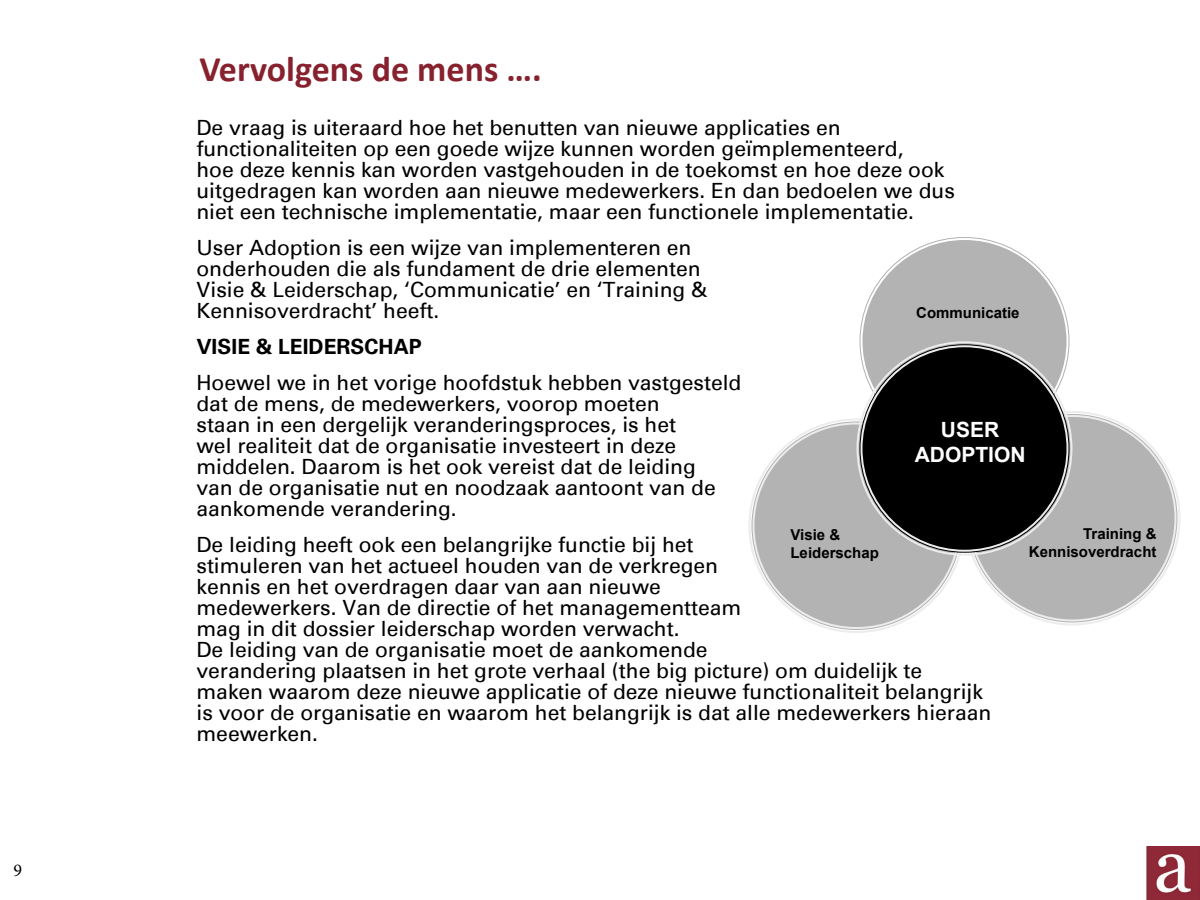
<style>
.page{position:relative;width:1200px;height:900px;background:#fff}
.page>*{position:absolute;margin:0;border:0;box-sizing:border-box;transform-origin:0 0}
.t1{font:700 36px "Calibri";color:#87212e}
.t2{font:21px/21px "Univers";color:#000}
.t3{font:700 21px "Univers";color:#000}
.t4{font:700 21px/25.2px "Arial";color:#fff;text-align:center}
.t5{font:18px "Minion Pro";color:#000}
.t6{font:700 15px/18px "Arial";color:#000}
</style>
<div class="page">
<img style="left:1146px;top:846px;width:54px;height:54px">
<div style="left:968px;top:414px;width:210px;height:208px;background:#b3b3b3;border-radius:50%"></div>
<div style="left:752px;top:422px;width:210px;height:208px;background:#b3b3b3;border-radius:50%"></div>
<div style="left:860px;top:237px;width:210px;height:209px;background:#b3b3b3;border-radius:50%"></div>
<div style="left:860px;top:344px;width:210px;height:209px;background:#000;border-radius:50%"></div>
<p class="t5" style="left:14px;top:858px;width:10px">9</p>
<h1 class="t1" style="left:200px;top:46px;width:344px">Vervolgens de mens ….</h1>
<p class="t2" style="left:196px;top:118px;width:760px">De vraag is uiteraard hoe het benutten van nieuwe applicaties en functionaliteiten op een goede wijze kunnen worden geïmplementeerd,<br>hoe deze kennis kan worden vastgehouden in de toekomst en hoe deze ook uitgedragen kan worden aan nieuwe medewerkers. En dan bedoelen we dus niet een technische implementatie, maar een functionele implementatie.</p>
<p class="t2" style="left:196px;top:238px;width:513px">User Adoption is een wijze van implementeren en onderhouden die als fundament de drie elementen Visie &amp; Leiderschap, ‘Communicatie’ en ‘Training &amp; Kennisoverdracht’ heeft.</p>
<p class="t3" style="left:196px;top:334px;width:227px">VISIE &amp; LEIDERSCHAP</p>
<p class="t2" style="left:196px;top:373px;width:546px">Hoewel we in het vorige hoofdstuk hebben vastgesteld dat de mens, de medewerkers, voorop moeten<br>staan in een dergelijk veranderingsproces, is het<br>wel realiteit dat de organisatie investeert in deze middelen. Daarom is het ook vereist dat de leiding<br>van de organisatie nut en noodzaak aantoont van de aankomende verandering.</p>
<p class="t2" style="left:196px;top:535px;width:796px">De leiding heeft ook een belangrijke functie bij het<br>stimuleren van het actueel houden van de verkregen<br>kennis en het overdragen daar van aan nieuwe<br>medewerkers. Van de directie of het managementteam<br>mag in dit dossier leiderschap worden verwacht.<br>De leiding van de organisatie moet de aankomende<br>verandering plaatsen in het grote verhaal (the big picture) om duidelijk te maken waarom deze nieuwe applicatie of deze nieuwe functionaliteit belangrijk is voor de organisatie en waarom het belangrijk is dat alle medewerkers hieraan meewerken.</p>
<p class="t6" style="left:916px;top:305px;width:105px">Communicatie</p>
<p class="t4" style="left:915px;top:417px;width:112px">USER<br>ADOPTION</p>
<p class="t6" style="left:1029px;top:525px;width:129px;text-align:right">Training &amp;<br>Kennisoverdracht</p>
<p class="t6" style="left:790px;top:527px;width:90px">Visie &amp;<br>Leiderschap</p>
</div>
